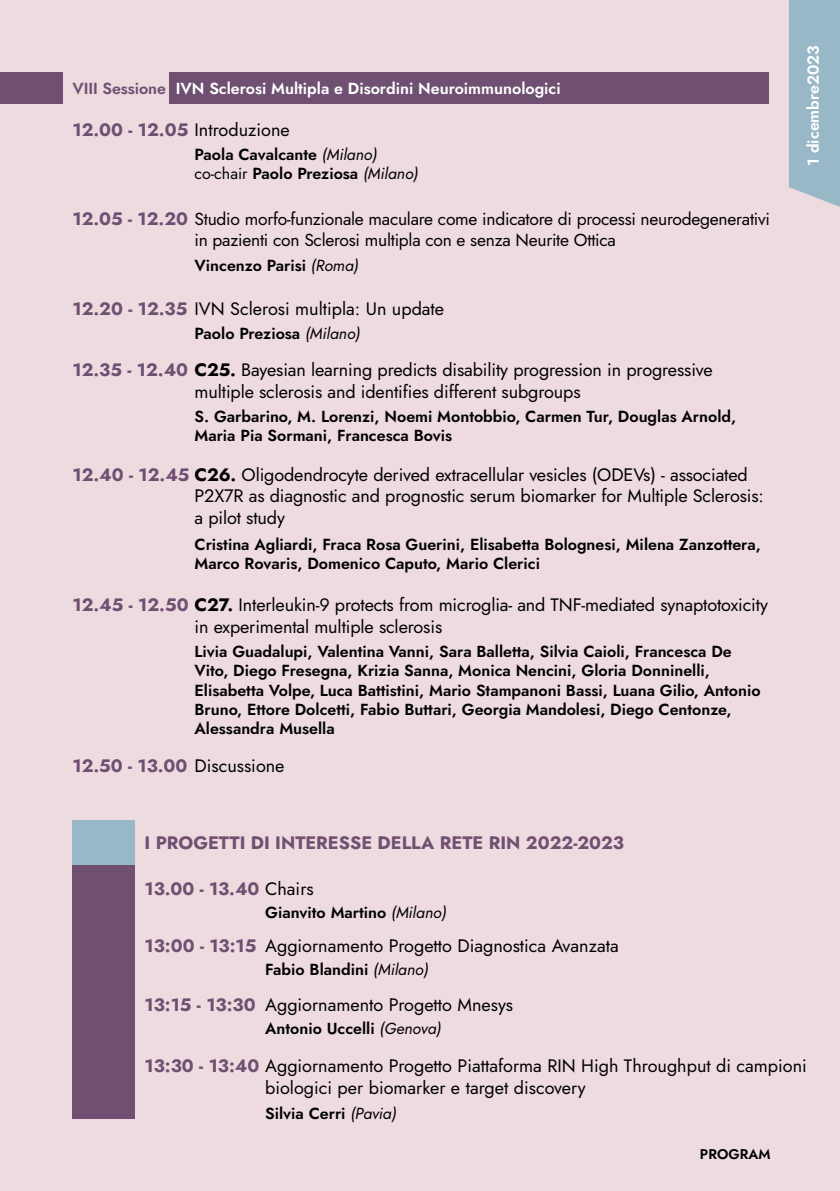
<style>
.page{position:relative;width:840px;height:1191px;background:#fff}
.page>*{position:absolute;margin:0;border:0;box-sizing:border-box;transform-origin:0 0}
.t1{font:18px/21.6px "Jost";letter-spacing:-.005em;color:#020203}
.t2{font:700 18px "Jost";color:#705072}
.t3{font:700 18px "Jost";color:#715071}
.t4{font:17.4px "Jost";letter-spacing:-.015em;color:#020203}
.t5{font:600 16px/19.2px "Jost";color:#020203}
.t6{font:600 16px "Jost";color:#fff}
.t7{font:600 14px "Jost";color:#020203}
.s1{color:#705072}
.s2{font-weight:700;color:#705072}
.s3{font-weight:400;font-style:italic}
.s4{font-weight:400}
.s5{font-weight:700;font-size:18px;color:#705072}
.s6{font-weight:700}
.s7{font-weight:400;color:#020203}
</style>
<div class="page">
<div style="left:0;top:0;width:839px;height:1191px;background:#eedbe0"></div>
<div style="left:0;top:72px;width:63px;height:31px;background:#705072"></div>
<div style="left:169px;top:72px;width:598px;height:31px;background:#705072"></div>
<div style="left:789px;top:0;width:50px;height:207px;background:#98b8c7"></div>
<div style="left:72px;top:820px;width:63px;height:45px;background:#98b8c7"></div>
<div style="left:72px;top:865px;width:63px;height:253px;background:#705072"></div>
<p class="t6" style="left:72px;top:77px;width:489px"><span class="s1">VIII Sessione</span> IVN Sclerosi Multipla e Disordini Neuroimmunologici</p>
<p class="t1" style="left:72px;top:119px;width:219px"><span class="s2">12.00 - 12.05</span> Introduzione</p>
<p class="t5" style="left:194px;top:145px;width:225px">Paola Cavalcante <span class="s3">(Milano) </span><span class="s4">co-chair</span> Paolo Preziosa <span class="s3">(Milano)</span></p>
<p class="t4" style="left:72px;top:207px;width:698px"><span class="s5">12.05 - 12.20</span> Studio morfo-funzionale maculare come indicatore di processi neurodegenerativi</p>
<p class="t4" style="left:194px;top:228px;width:422px">in pazienti con Sclerosi multipla con e senza Neurite Ottica</p>
<p class="t5" style="left:194px;top:256px;width:166px">Vincenzo Parisi <span class="s3">(Roma)</span></p>
<p class="t1" style="left:72px;top:298px;width:373px"><span class="s2">12.20 - 12.35</span> IVN Sclerosi multipla: Un update</p>
<p class="t5" style="left:194px;top:324px;width:167px">Paolo Preziosa <span class="s3">(Milano)</span></p>
<p class="t1" style="left:72px;top:359px;width:641px"><span class="s2">12.35 - 12.40</span> <span class="s6">C25.</span> Bayesian learning predicts disability progression in progressive</p>
<p class="t1" style="left:194px;top:381px;width:387px">multiple sclerosis and identifies different subgroups</p>
<p class="t5" style="left:194px;top:407px;width:543px">S. Garbarino, M. Lorenzi, Noemi Montobbio, Carmen Tur, Douglas Arnold,<br>Maria Pia Sormani, Francesca Bovis</p>
<p class="t1" style="left:72px;top:464px;width:676px"><span class="s2">12.40 - 12.45</span> <span class="s6">C26.</span> Oligodendrocyte derived extracellular vesicles (ODEVs) - associated</p>
<p class="t1" style="left:194px;top:485px;width:570px">P2X7R as diagnostic and prognostic serum biomarker for Multiple Sclerosis: a pilot study</p>
<p class="t5" style="left:194px;top:535px;width:567px">Cristina Agliardi, Fraca Rosa Guerini, Elisabetta Bolognesi, Milena Zanzottera,<br>Marco Rovaris, Domenico Caputo, Mario Clerici</p>
<p class="t1" style="left:72px;top:594px;width:696px"><span class="s2">12.45 - 12.50</span> <span class="s6">C27.</span> Interleukin-9 protects from microglia- and TNF-mediated synaptotoxicity</p>
<p class="t1" style="left:194px;top:615px;width:249px">in experimental multiple sclerosis</p>
<p class="t5" style="left:194px;top:642px;width:567px">Livia Guadalupi, Valentina Vanni, Sara Balletta, Silvia Caioli, Francesca De Vito, Diego Fresegna, Krizia Sanna, Monica Nencini, Gloria Donninelli, Elisabetta Volpe, Luca Battistini, Mario Stampanoni Bassi, Luana Gilio, Antonio Bruno, Ettore Dolcetti, Fabio Buttari, Georgia Mandolesi, Diego Centonze, Alessandra Musella</p>
<p class="t2" style="left:72px;top:753px;width:213px">12.50 - 13.00 <span class="s7">Discussione</span></p>
<p class="t3" style="left:144px;top:830px;width:481px">I PROGETTI DI INTERESSE DELLA RETE RIN 2022-2023</p>
<p class="t2" style="left:144px;top:876px;width:171px">13.00 - 13.40 <span class="s7">Chairs</span></p>
<p class="t2" style="left:144px;top:933px;width:113px">13:00 - 13:15</p>
<p class="t2" style="left:144px;top:992px;width:112px">13:15 - 13:30</p>
<p class="t5" style="left:265px;top:903px;width:183px">Gianvito Martino <span class="s3">(Milano)</span></p>
<p class="t1" style="left:265px;top:935px;width:355px">Aggiornamento Progetto Diagnostica Avanzata</p>
<p class="t5" style="left:265px;top:960px;width:165px">Fabio Blandini <span class="s3">(Milano)</span></p>
<p class="t1" style="left:265px;top:994px;width:249px">Aggiornamento Progetto Mnesys</p>
<p class="t5" style="left:265px;top:1018px;width:178px">Antonio Uccelli <span class="s3">(Genova)</span></p>
<p class="t6" style="left:801px;top:166px;width:122px;rotate:-90deg">1 dicembre2023</p>
<p class="t1" style="left:144px;top:1055px;width:663px"><span class="s2">13:30 - 13:40</span> Aggiornamento Progetto Piattaforma RIN High Throughput di campioni</p>
<p class="t1" style="left:265px;top:1076px;width:322px">biologici per biomarker e target discovery</p>
<p class="t5" style="left:265px;top:1103px;width:133px">Silvia Cerri <span class="s3">(Pavia)</span></p>
<p class="t7" style="left:699px;top:1145px;width:72px">PROGRAM</p>
</div>
